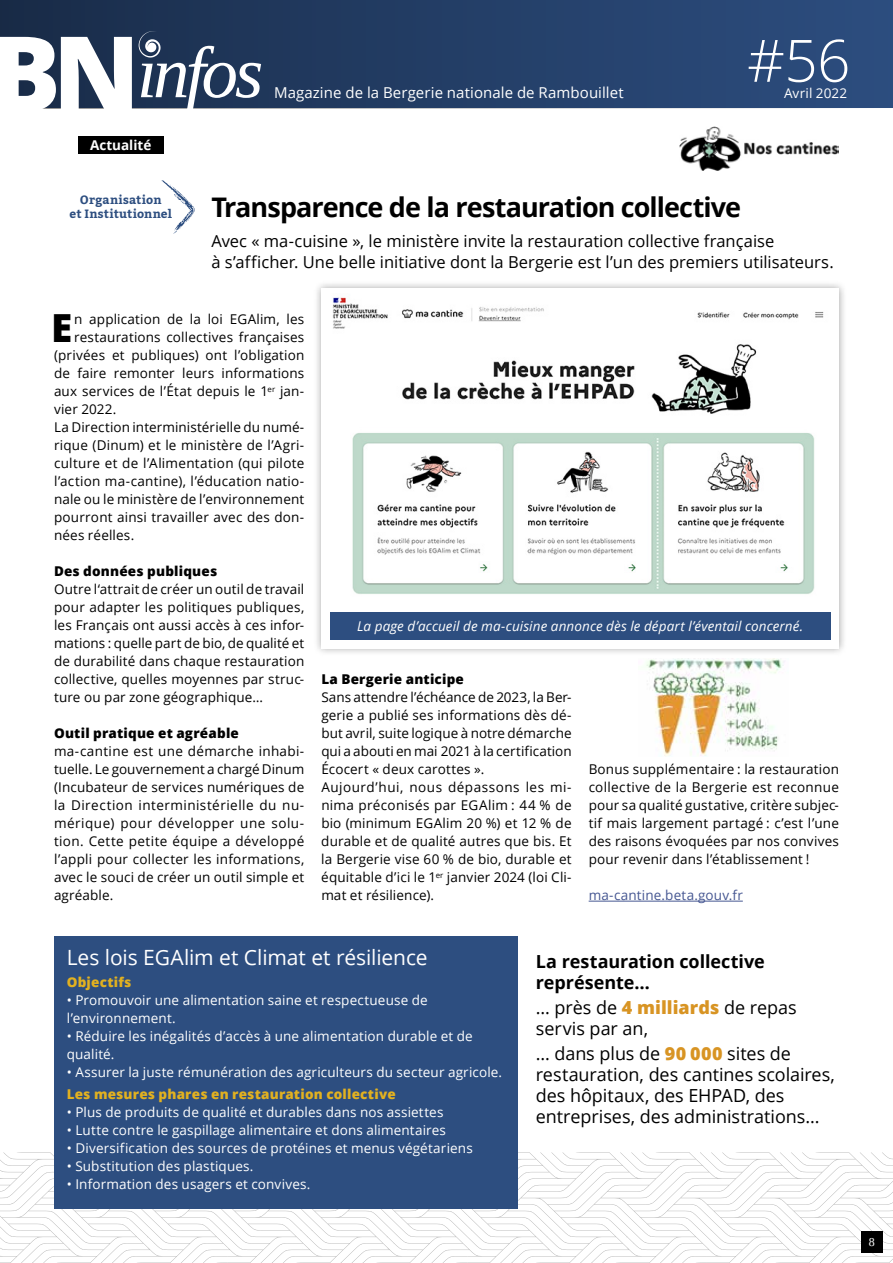
<style>
.page{position:relative;width:893px;height:1263px;background:#fff}
.page>*{position:absolute;margin:0;border:0;box-sizing:border-box;transform-origin:0 0}
.t1{font:800 104.55px "Open Sans";color:#fff}
.t2{font:300 58.5px "Open Sans";color:#fff}
.t3{font:800 38.7px "Open Sans";color:#000}
.t4{font:700 27px "Open Sans";letter-spacing:-.035em;color:#000}
.t5{font:21px "Open Sans";letter-spacing:-.005em;color:#fff}
.t6{font:18px/21px "Open Sans";letter-spacing:-.005em;color:#000}
.t7{font:700 18px/21px "Open Sans";letter-spacing:-.005em;color:#000}
.t8{font:16.5px/21px "Open Sans";color:#000}
.t9{font:15px "Open Sans";letter-spacing:.005em;color:#fff}
.t10{font:13.5px/18px "Open Sans";letter-spacing:.01em;color:#000;text-align:justify}
.t11{font:13.5px/18px "Open Sans";letter-spacing:.01em;color:#fff}
.t12{font:italic 13.5px "Open Sans";letter-spacing:.01em;color:#fff}
.t13{font:800 13.5px "Open Sans";letter-spacing:.015em;color:#000}
.t14{font:800 13.5px "Open Sans";letter-spacing:.015em;color:#e2b120}
.t15{font:13.5px "Open Sans";letter-spacing:.015em;color:#465792}
.t16{font:700 13.5px "Open Sans";color:#fff}
.t17{font:700 12px/14.4px "Kadwa";letter-spacing:.015em;color:#2d4e80;text-align:center}
.t18{font:12px "Tinos";color:#fff}
.s1{font-weight:800;color:#d89423}
</style>
<div class="page">
<svg style="left:0;top:1152px;width:893px;height:111px"></svg>
<div style="left:861px;top:1231px;width:21px;height:21px;background:#000"></div>
<div style="left:0;top:0;width:893px;height:108px;background:linear-gradient(to right,#192c49,#2d4e80)"></div>
<svg style="left:139px;top:31px;width:122px;height:78px"></svg>
<div style="left:78px;top:136px;width:85px;height:17px;background:#000"></div>
<hr style="left:589px;top:901px;width:154px;height:1px;background:#465792">
<svg style="left:161px;top:180px;width:34px;height:54px"></svg>
<div style="left:54px;top:936px;width:463px;height:273px;background:#2d4e80"></div>
<img style="left:679px;top:126px;width:159px;height:44px">
<div style="left:313px;top:280px;width:534px;height:376px;background:#000;opacity:.35"></div>
<div style="left:321px;top:288px;width:518px;height:360px;background:#fff"></div>
<img style="left:333px;top:297px;width:491px;height:297px">
<div style="left:330px;top:612px;width:500px;height:27px;background:#2d4e80"></div>
<img style="left:646px;top:658px;width:139px;height:98px">
<h1 class="t1" style="left:-10px;top:-6px;width:151px">BN</h1>
<p class="t16" style="left:90px;top:135px;width:63px">Actualité</p>
<p class="t17" style="left:69px;top:193px;width:104px">Organisation<br>et Institutionnel</p>
<p class="t9" style="left:274px;top:82px;width:351px">Magazine de la Bergerie nationale de Rambouillet</p>
<h2 class="t2" style="left:747px;top:20px;width:105px">#56</h2>
<p class="t11" style="left:784px;top:84px;width:65px">Avril 2022</p>
<h3 class="t4" style="left:211px;top:188px;width:531px">Transparence de la restauration collective</h3>
<p class="t8" style="left:211px;top:230px;width:624px">Avec « ma-cuisine », le ministère invite la restauration collective française<br>à s’afficher. Une belle initiative dont la Bergerie est l’un des premiers utilisateurs.</p>
<h3 class="t3" style="left:51px;top:299px;width:23px">E</h3>
<p class="t10" style="left:74px;top:310px;width:232px">n application de la loi EGAlim, les</p>
<p class="t10" style="left:74px;top:328px;width:232px">restaurations collectives françaises</p>
<p class="t10" style="left:54px;top:346px;width:252px">(privées et publiques) ont l’obligation</p>
<p class="t10" style="left:54px;top:364px;width:252px">de faire remonter leurs informations</p>
<p class="t10" style="left:54px;top:382px;width:252px">aux services de l’État depuis le 1<sup>er</sup> jan-</p>
<p class="t10" style="left:54px;top:400px;width:64px">vier 2022.</p>
<p class="t10" style="left:54px;top:418px;width:252px">La Direction interministérielle du numé-</p>
<p class="t10" style="left:54px;top:436px;width:252px">rique (Dinum) et le ministère de l’Agri-</p>
<p class="t10" style="left:54px;top:454px;width:252px">culture et de l’Alimentation (qui pilote</p>
<p class="t10" style="left:54px;top:472px;width:252px">l’action ma-cantine), l’éducation natio-</p>
<p class="t10" style="left:54px;top:490px;width:252px">nale ou le ministère de l’environnement</p>
<p class="t10" style="left:54px;top:508px;width:252px">pourront ainsi travailler avec des don-</p>
<p class="t10" style="left:54px;top:526px;width:82px">nées réelles.</p>
<p class="t13" style="left:54px;top:561px;width:165px">Des données publiques</p>
<p class="t10" style="left:54px;top:580px;width:252px">Outre l‘attrait de créer un outil de travail pour adapter les politiques publiques, les Français ont aussi accès à ces infor&shy;mations : quelle part de bio, de qualité et de durabilité dans chaque restauration collective, quelles moyennes par struc&shy;ture ou par zone géographique…</p>
<p class="t13" style="left:54px;top:723px;width:186px">Outil pratique et agréable</p>
<p class="t10" style="left:54px;top:742px;width:252px">ma-cantine est une démarche inhabi&shy;tuelle. Le gouvernement a chargé Dinum (Incubateur de services numériques de la Direction interministérielle du nu&shy;mérique) pour développer une solu&shy;tion. Cette petite équipe a développé l’appli pour collecter les informations, avec le souci de créer un outil simple et agréable.</p>
<p class="t12" style="left:357px;top:617px;width:448px">La page d’accueil de ma-cuisine annonce dès le départ l’éventail concerné.</p>
<p class="t13" style="left:321px;top:669px;width:144px">La Bergerie anticipe</p>
<p class="t10" style="left:321px;top:688px;width:252px;text-align:left">Sans attendre l’échéance de 2023, la Ber&shy;gerie a publié ses informations dès dé&shy;but avril, suite logique à notre démarche qui a abouti en mai 2021 à la certification Écocert « deux carottes ».<br>Aujourd’hui, nous dépassons les mi&shy;nima préconisés par EGAlim : 44 % de bio (minimum EGAlim 20 %) et 12 % de durable et de qualité autres que bis. Et la Bergerie vise 60 % de bio, durable et équitable d’ici le 1<sup>er</sup> janvier 2024 (loi Cli&shy;mat et résilience).</p>
<p class="t10" style="left:589px;top:760px;width:252px">Bonus supplémentaire : la restauration collective de la Bergerie est reconnue pour sa qualité gustative, critère subjec&shy;tif mais largement partagé : c’est l’une des raisons évoquées par nos convives pour revenir dans l’établissement !</p>
<p class="t15" style="left:589px;top:886px;width:156px">ma-cantine.beta.gouv.fr</p>
<h3 class="t5" style="left:67px;top:943px;width:362px">Les lois EGAlim et Climat et résilience</h3>
<p class="t14" style="left:67px;top:972px;width:66px">Objectifs</p>
<p class="t11" style="left:67px;top:991px;width:363px">• Promouvoir une alimentation saine et respectueuse de l’environnement.</p>
<p class="t11" style="left:67px;top:1027px;width:408px">• Réduire les inégalités d’accès à une alimentation durable et de qualité.</p>
<p class="t11" style="left:67px;top:1063px;width:437px">• Assurer la juste rémunération des agriculteurs du secteur agricole.</p>
<p class="t14" style="left:67px;top:1084px;width:330px">Les mesures phares en restauration collective</p>
<p class="t11" style="left:67px;top:1103px;width:378px">• Plus de produits de qualité et durables dans nos assiettes</p>
<p class="t11" style="left:67px;top:1121px;width:381px">• Lutte contre le gaspillage alimentaire et dons alimentaires</p>
<p class="t11" style="left:67px;top:1139px;width:407px">• Diversification des sources de protéines et menus végétariens</p>
<p class="t11" style="left:67px;top:1157px;width:188px">• Substitution des plastiques.</p>
<p class="t11" style="left:67px;top:1175px;width:245px">• Information des usagers et convives.</p>
<h3 class="t7" style="left:536px;top:950px;width:231px">La restauration collective représente…</h3>
<h3 class="t6" style="left:536px;top:997px;width:262px">… près de <span class="s1">4 milliards</span> de repas servis par an,</h3>
<h3 class="t6" style="left:536px;top:1043px;width:301px">… dans plus de <span class="s1">90 000</span> sites de restauration, des cantines scolaires, des hôpitaux, des EHPAD, des entreprises, des administrations…</h3>
<p class="t18" style="left:869px;top:1234px;width:7px">8</p>
</div>
